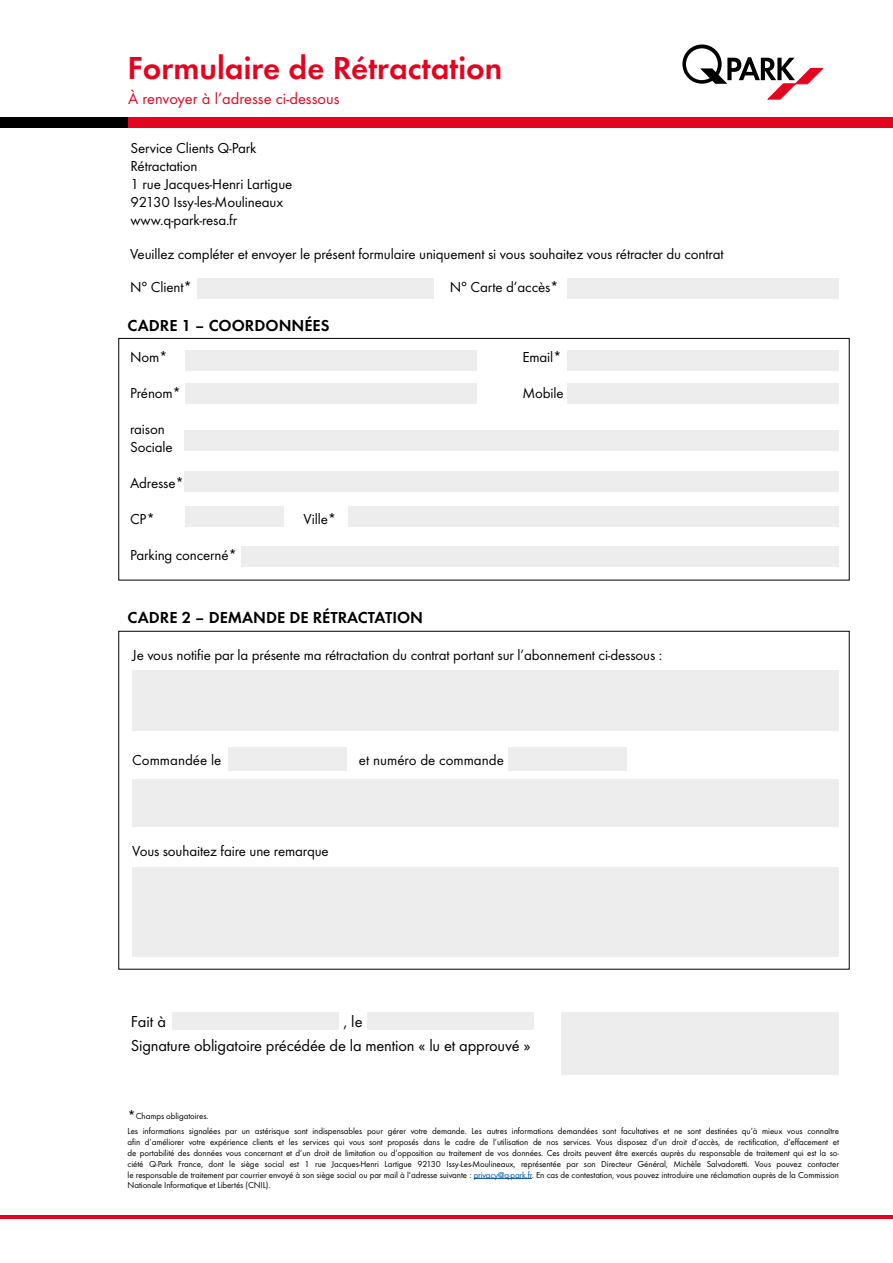
<style>
.page{position:relative;width:893px;height:1263px;background:#fff}
.page>*{position:absolute;margin:0;border:0;box-sizing:border-box;transform-origin:0 0}
.t1{font:600 33px "Futura T";color:#e30520}
.t2{font:16.5px/24px "Futura T";letter-spacing:-.01em;color:#000}
.t3{font:600 16.5px "Futura T";color:#000}
.t4{font:16.5px "Futura T";color:#e30520}
.t5{font:15px/18px "Futura T";letter-spacing:-.01em;color:#000}
.t6{font:9px/10.8px "Futura T";letter-spacing:-.01em;color:#000}
.s1{font-size:15px}
.s2{color:#004f9f}
</style>
<div class="page">
<hr style="left:0;top:1215px;width:858px;height:3px;background:#e30520">
<hr style="left:847px;top:1215px;width:46px;height:3px;background:#e30520">
<div style="left:118px;top:338px;width:732px;height:242px;border:1px solid #000"></div>
<div style="left:128px;top:117px;width:765px;height:11px;background:#e30520"></div>
<div style="left:0;top:117px;width:128px;height:11px;background:#000"></div>
<svg style="left:682px;top:44px;width:141px;height:55px"></svg>
<div style="left:185px;top:350px;width:291px;height:21px;background:#ededed"></div>
<div style="left:568px;top:350px;width:271px;height:21px;background:#ededed"></div>
<div style="left:228px;top:747px;width:119px;height:24px;background:#ededed"></div>
<div style="left:509px;top:747px;width:118px;height:24px;background:#ededed"></div>
<div style="left:185px;top:383px;width:291px;height:21px;background:#ededed"></div>
<div style="left:568px;top:383px;width:271px;height:21px;background:#ededed"></div>
<div style="left:185px;top:430px;width:654px;height:21px;background:#ededed"></div>
<div style="left:185px;top:471px;width:654px;height:21px;background:#ededed"></div>
<div style="left:242px;top:546px;width:597px;height:21px;background:#ededed"></div>
<div style="left:132px;top:867px;width:707px;height:89px;background:#ededed"></div>
<div style="left:132px;top:780px;width:707px;height:47px;background:#ededed"></div>
<div style="left:132px;top:670px;width:707px;height:61px;background:#ededed"></div>
<div style="left:349px;top:506px;width:490px;height:21px;background:#ededed"></div>
<div style="left:185px;top:506px;width:98px;height:21px;background:#ededed"></div>
<div style="left:562px;top:1013px;width:277px;height:62px;background:#ededed"></div>
<div style="left:172px;top:1013px;width:167px;height:17px;background:#ededed"></div>
<div style="left:367px;top:1013px;width:167px;height:17px;background:#ededed"></div>
<hr style="left:474px;top:1178px;width:58px;height:1px;background:#004f9f">
<div style="left:197px;top:278px;width:237px;height:20px;background:#ededed"></div>
<div style="left:568px;top:278px;width:271px;height:20px;background:#ededed"></div>
<h1 class="t1" style="left:128px;top:49px;width:376px">Formulaire de Rétractation</h1>
<h2 class="t4" style="left:128px;top:89px;width:213px">À renvoyer à l’adresse ci-dessous</h2>
<h3 class="t5" style="left:131px;top:139px;width:163px">Service Clients Q-Park<br>Rétractation<br>1 rue Jacques-Henri Lartigue<br>92130 Issy-les-Moulineaux www.q-park-resa.fr</h3>
<h3 class="t5" style="left:130px;top:245px;width:595px">Veuillez compléter et envoyer le présent formulaire uniquement si vous souhaitez vous rétracter du contrat</h3>
<h3 class="t5" style="left:130px;top:277px;width:63px">N° Client*</h3>
<h3 class="t5" style="left:450px;top:277px;width:111px">N° Carte d’accès*</h3>
<h2 class="t3" style="left:128px;top:315px;width:203px">CADRE 1 – COORDONNÉES</h2>
<h3 class="t5" style="left:130px;top:348px;width:39px">Nom*</h3>
<h3 class="t5" style="left:130px;top:384px;width:52px">Prénom*</h3>
<h3 class="t5" style="left:130px;top:420px;width:44px">raison<br>Sociale</h3>
<h3 class="t5" style="left:130px;top:474px;width:55px">Adresse*</h3>
<h3 class="t5" style="left:130px;top:510px;width:26px">CP*</h3>
<h3 class="t5" style="left:130px;top:546px;width:108px">Parking concerné*</h3>
<h3 class="t5" style="left:304px;top:509px;width:34px">Ville*</h3>
<h2 class="t3" style="left:128px;top:608px;width:297px">CADRE 2 – DEMANDE DE RÉTRACTATION</h2>
<h3 class="t5" style="left:522px;top:348px;width:41px">Email*</h3>
<h3 class="t5" style="left:522px;top:384px;width:43px">Mobile</h3>
<h3 class="t5" style="left:132px;top:646px;width:531px">Je vous notifie par la présente ma rétractation du contrat portant sur l’abonnement ci-dessous :</h3>
<h3 class="t5" style="left:132px;top:751px;width:91px">Commandée le</h3>
<h3 class="t5" style="left:359px;top:751px;width:147px">et numéro de commande</h3>
<h3 class="t5" style="left:132px;top:842px;width:198px">Vous souhaitez faire une remarque</h3>
<h2 class="t2" style="left:131px;top:1010px;width:401px;text-indent:213px">, le<br>Signature obligatoire précédée de la mention « lu et approuvé »</h2>
<h2 class="t2" style="left:131px;top:1010px;width:37px">Fait à</h2>
<p class="t6" style="left:128px;top:1109px;width:713px;line-height:15px"><span class="s1">*</span>Champs obligatoires.<br>Les informations signalées par un astérisque sont indispensables pour gérer votre demande. Les autres informations demandées sont facultatives et ne sont destinées qu’à mieux vous connaître</p>
<p class="t6" style="left:128px;top:1137px;width:713px;text-align:justify">afin d’améliorer votre expérience clients et les services qui vous sont proposés dans le cadre de l’utilisation de nos services. Vous disposez d’un droit d’accès, de rectification, d’effacement et de portabilité des données vous concernant et d’un droit de limitation ou d’opposition au traitement de vos données. Ces droits peuvent être exercés auprès du responsable de traitement qui est la so&shy;ciété Q-Park France, dont le siège social est 1 rue Jacques-Henri Lartigue 92130 Issy-Les-Moulineaux, représentée par son Directeur Général, Michèle Salvadoretti. Vous pouvez contacter le responsable de traitement par courrier envoyé à son siège social ou par mail à l’adresse suivante : <span class="s2">privacy@q-park.fr</span>. En cas de contestation, vous pouvez introduire une réclamation auprès de la Commission Nationale Informatique et Libertés (CNIL).</p>
</div>
